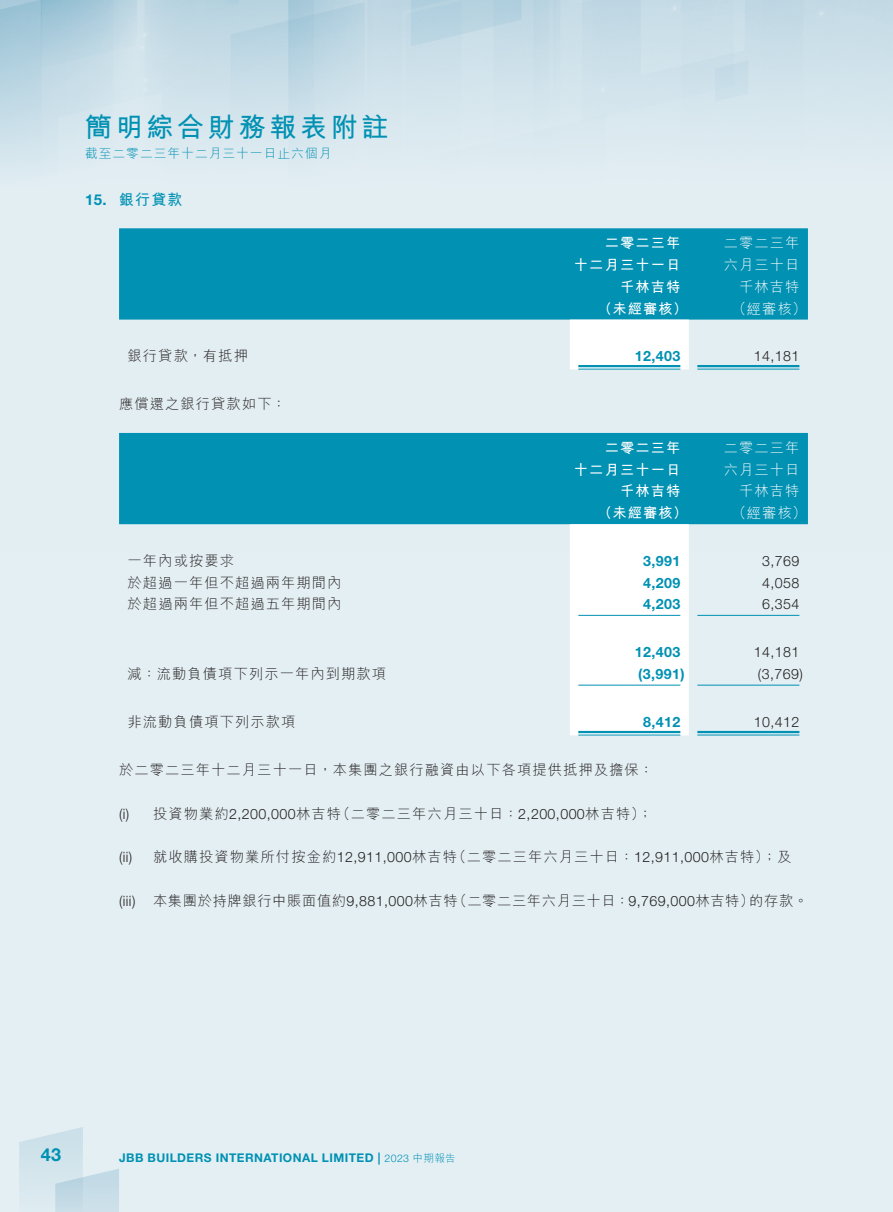
<style>
.page{position:relative;width:893px;height:1212px;background:#e4eff4}
.page>*{position:absolute;margin:0;border:0;box-sizing:border-box;transform-origin:0 0}
.t1{font:700 27px "M Hei HK";letter-spacing:.14em;color:#0091b3}
.t2{font:700 18px "Helvetica Neue LT Std";color:#0091b3}
.t3{font:700 15px "M Hei HK";color:#0091b3}
.t4{font:700 15px "Helvetica Neue LT Std";color:#0091b3}
.t5{font:300 14.25px "M Hei HK";letter-spacing:.08em;color:#231f20}
.t6{font:300 14.25px "Helvetica Neue LT Std";letter-spacing:.03em;color:#231f20}
.t7{font:300 14.25px "M Hei HK";letter-spacing:.045em;color:#231f20}
.t8{font:700 14.25px/21.8px "M Hei HK";letter-spacing:.08em;color:#fff;text-align:right}
.t9{font:700 14.25px "Helvetica Neue LT Std";letter-spacing:.03em;color:#0091b3}
.t10{font:300 14.25px/21.8px "M Hei HK";letter-spacing:.08em;color:#fff;text-align:right}
.t11{font:300 12.75px "M Hei HK";letter-spacing:.08em;color:#0091b3}
.t12{font:700 12px "Helvetica Neue LT Std";letter-spacing:.035em;color:#0091b3}
.t13{font:300 10.5px "Helvetica Neue LT Std";color:#0091b3}
.s1{font-family:"Helvetica Neue LT Std"}
.s2{font-family:"M Hei HK"}
</style>
<div class="page">
<img style="left:0;top:0;width:893px;height:525px">
<svg style="left:19px;top:1127px;width:100px;height:85px"></svg>
<div style="left:119px;top:228px;width:689px;height:92px;background:#0091b3"></div>
<div style="left:570px;top:320px;width:119px;height:49px;background:#fff"></div>
<hr style="left:578px;top:365px;width:102px;height:2px;background:#0091b3">
<hr style="left:578px;top:369px;width:102px;height:1px;background:#0091b3">
<hr style="left:697px;top:365px;width:102px;height:2px;background:#0091b3">
<hr style="left:697px;top:369px;width:102px;height:1px;background:#0091b3">
<div style="left:119px;top:433px;width:689px;height:91px;background:#0091b3"></div>
<div style="left:570px;top:524px;width:119px;height:211px;background:#fff"></div>
<hr style="left:578px;top:615px;width:102px;height:1px;background:#0091b3">
<hr style="left:697px;top:615px;width:102px;height:1px;background:#0091b3">
<hr style="left:578px;top:685px;width:102px;height:1px;background:#0091b3">
<hr style="left:697px;top:685px;width:102px;height:1px;background:#0091b3">
<hr style="left:578px;top:731px;width:102px;height:2px;background:#0091b3">
<hr style="left:578px;top:735px;width:102px;height:1px;background:#0091b3">
<hr style="left:697px;top:731px;width:102px;height:2px;background:#0091b3">
<hr style="left:697px;top:735px;width:102px;height:1px;background:#0091b3">
<h1 class="t1" style="left:85px;top:107px;width:305px">簡明綜合財務報表附註</h1>
<p class="t11" style="left:85px;top:147px;width:248px">截至二零二三年十二月三十一日止六個月</p>
<p class="t4" style="left:85px;top:190px;width:23px">15.</p>
<p class="t3" style="left:119px;top:188px;width:65px">銀行貸款</p>
<p class="t5" style="left:128px;top:349px;width:122px">銀行貸款，有抵押</p>
<p class="t5" style="left:119px;top:397px;width:169px">應償還之銀行貸款如下：</p>
<p class="t5" style="left:128px;top:553px;width:108px">一年內或按要求</p>
<p class="t5" style="left:128px;top:575px;width:215px">於超過一年但不超過兩年期間內</p>
<p class="t5" style="left:128px;top:597px;width:215px">於超過兩年但不超過五年期間內</p>
<p class="t8" style="left:574px;top:231px;width:108px">二零二三年<br>十二月三十一日</p>
<p class="t10" style="left:724px;top:232px;width:77px">二零二三年六月三十日千林吉特</p>
<p class="t8" style="left:620px;top:274px;width:62px">千林吉特</p>
<p class="t8" style="left:598px;top:296px;width:91px">（未經審核）</p>
<p class="t9" style="left:635px;top:347px;width:47px">12,403</p>
<p class="t10" style="left:732px;top:297px;width:76px">（經審核(</p>
<p class="t6" style="left:754px;top:347px;width:47px">14,181</p>
<p class="t8" style="left:574px;top:435px;width:108px">二零二三年<br>十二月三十一日</p>
<p class="t10" style="left:724px;top:437px;width:77px">二零二三年六月三十日千林吉特</p>
<p class="t8" style="left:620px;top:479px;width:62px">千林吉特</p>
<p class="t8" style="left:598px;top:501px;width:91px">（未經審核）</p>
<p class="t10" style="left:732px;top:502px;width:76px">（經審核(</p>
<p class="t9" style="left:643px;top:552px;width:39px">3,991</p>
<p class="t6" style="left:762px;top:552px;width:39px">3,769</p>
<p class="t9" style="left:643px;top:574px;width:39px">4,209</p>
<p class="t6" style="left:762px;top:574px;width:39px">4,058</p>
<p class="t9" style="left:643px;top:595px;width:39px">4,203</p>
<p class="t6" style="left:762px;top:596px;width:39px">6,354</p>
<p class="t9" style="left:635px;top:643px;width:47px">12,403</p>
<p class="t6" style="left:754px;top:644px;width:47px">14,181</p>
<p class="t5" style="left:128px;top:667px;width:260px">減：流動負債項下列示一年內到期款項</p>
<p class="t9" style="left:638px;top:665px;width:48px">)3,991(</p>
<p class="t6" style="left:758px;top:665px;width:46px">)3,769(</p>
<p class="t5" style="left:128px;top:715px;width:169px">非流動負債項下列示款項</p>
<p class="t5" style="left:119px;top:763px;width:536px">於二零二三年十二月三十一日，本集團之銀行融資由以下各項提供抵押及擔保：</p>
<p class="t5" style="left:336px;top:806px;width:318px">（二零二三年六月三十日：<span class="s1">2,200,000</span>林吉特 ;(</p>
<p class="t9" style="left:643px;top:713px;width:39px">8,412</p>
<p class="t6" style="left:153px;top:805px;width:190px"><span class="s2">投資物業約</span>2,200,000<span class="s2">林吉特</span></p>
<p class="t6" style="left:119px;top:805px;width:12px">) i(</p>
<p class="t6" style="left:754px;top:713px;width:47px">10,412</p>
<p class="t6" style="left:119px;top:848px;width:15px">i i( )</p>
<p class="t6" style="left:119px;top:892px;width:18px">(iii)</p>
<p class="t5" style="left:153px;top:850px;width:305px">就收購投資物業所付按金約<span class="s1">12,911,000</span>林吉特</p>
<p class="t5" style="left:452px;top:850px;width:341px">（二零二三年六月三十日：<span class="s1">12,911,000</span>林吉特）；及</p>
<p class="t7" style="left:453px;top:893px;width:303px">（二零二三年六月三十日：<span class="s1">9,769,000</span>林吉特）</p>
<p class="t5" style="left:749px;top:893px;width:60px">的存款。</p>
<p class="t7" style="left:153px;top:893px;width:306px">本集團於持牌銀行中賬面值約<span class="s1">9,881,000</span>林吉特</p>
<p class="t2" style="left:41px;top:1144px;width:22px">43</p>
<p class="t12" style="left:119px;top:1150px;width:263px">JBB BUILDERS INTERNATIONAL LIMITED |</p>
<p class="t13" style="left:385px;top:1151px;width:73px">2023 <span class="s2">中期報告</span></p>
</div>
